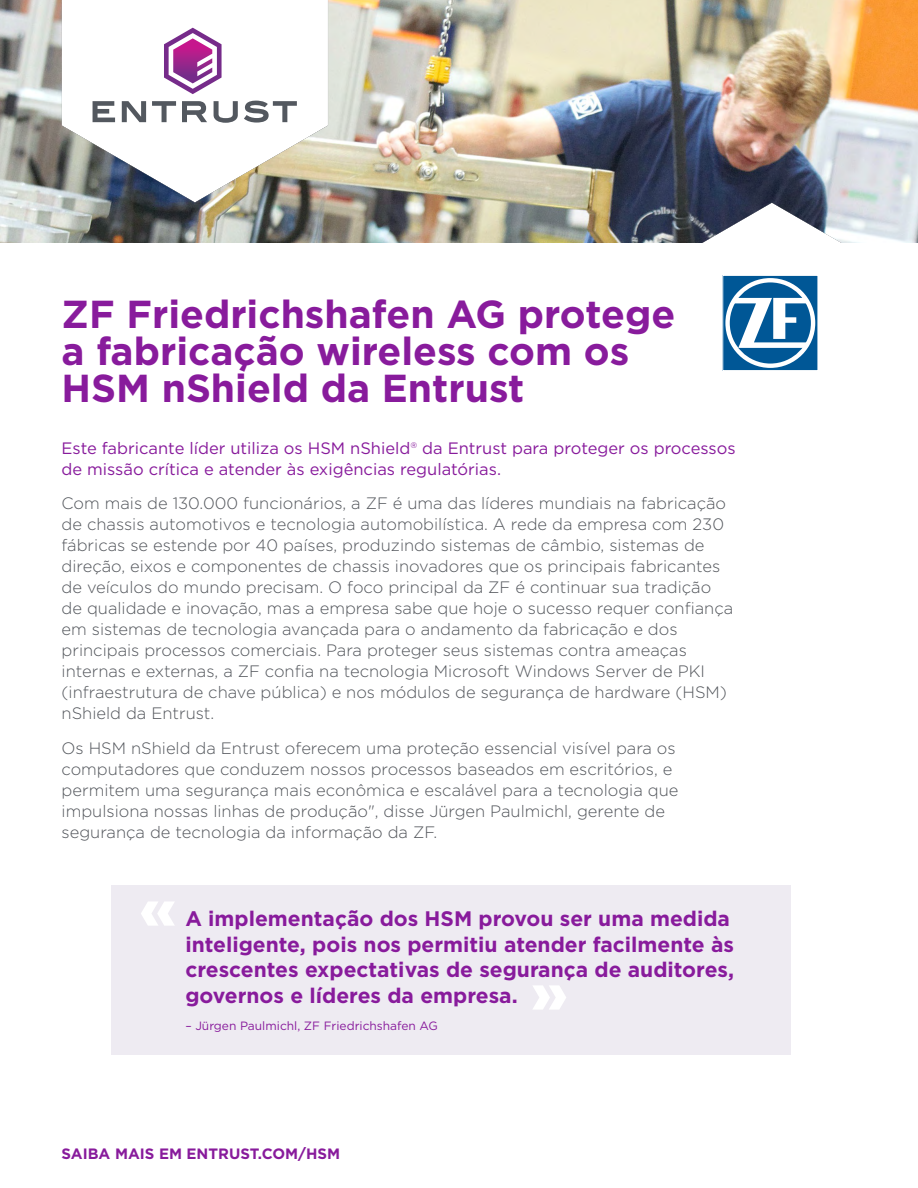
<style>
.page{position:relative;width:918px;height:1188px;background:#fff}
.page>*{position:absolute;margin:0;border:0;box-sizing:border-box;transform-origin:0 0}
.Headline{font:700 39px/37.2px "Gotham";color:#881b9c}
.t1{font:700 21px/25.5px "Gotham";color:#881b9c}
.Body_copy{font:300 16.5px/21px "Gotham";color:#52555b}
.Body_copy-2{font:16.5px/21px "Gotham";color:#881b9c}
.CTA_URL_front{font:700 15px "Gotham";color:#881b9c}
.Quote_description{font:12px "Gotham";color:#881b9c}
.s1{font-weight:300}
</style>
<div class="page">
<div style="left:111px;top:885px;width:680px;height:169px;background:#eeebf2"></div>
<svg style="left:533px;top:985px;width:33px;height:25px"></svg>
<svg style="left:141px;top:902px;width:33px;height:24px"></svg>
<img style="left:0;top:0;width:918px;height:243px">
<svg style="left:723px;top:275px;width:95px;height:95px"></svg>
<div style="left:722px;top:275px;width:96px;height:96px;border:1px solid #fff"></div>
<svg style="left:701px;top:203px;width:141px;height:163px"></svg>
<p class="Headline" style="left:62px;top:296px;width:615px">ZF Friedrichshafen AG protege a fabricação wireless com os<br>HSM nShield da Entrust</p>
<p class="Body_copy-2" style="left:62px;top:437px;width:676px">Este fabricante líder utiliza os HSM nShield<span class="s1">®</span> da Entrust para proteger os processos de missão crítica e atender às exigências regulatórias.</p>
<p class="Body_copy" style="left:62px;top:493px;width:673px">Com mais de 130.000 funcionários, a ZF é uma das líderes mundiais na fabricação de chassis automotivos e tecnologia automobilística. A rede da empresa com 230 fábricas se estende por 40 países, produzindo sistemas de câmbio, sistemas de direção, eixos e componentes de chassis inovadores que os principais fabricantes de veículos do mundo precisam. O foco principal da ZF é continuar sua tradição de qualidade e inovação, mas a empresa sabe que hoje o sucesso requer confiança em sistemas de tecnologia avançada para o andamento da fabricação e dos principais processos comerciais. Para proteger seus sistemas contra ameaças internas e externas, a ZF confia na tecnologia Microsoft Windows Server de PKI (infraestrutura de chave pública) e nos módulos de segurança de hardware (HSM) nShield da Entrust.</p>
<p class="Body_copy" style="left:62px;top:737px;width:618px">Os HSM nShield da Entrust oferecem uma proteção essencial visível para os computadores que conduzem nossos processos baseados em escritórios, e permitem uma segurança mais econômica e escalável para a tecnologia que impulsiona nossas linhas de produção", disse Jürgen Paulmichl, gerente de segurança de tecnologia da informação da ZF.</p>
<p class="t1" style="left:185px;top:906px;width:550px">A implementação dos HSM provou ser uma medida inteligente, pois nos permitiu atender facilmente às crescentes expectativas de segurança de auditores, governos e líderes da empresa.</p>
<p class="Quote_description" style="left:185px;top:1018px;width:254px">– Jürgen Paulmichl, ZF Friedrichshafen AG</p>
<p class="CTA_URL_front" style="left:62px;top:1144px;width:280px">SAIBA MAIS EM ENTRUST.COM/HSM</p>
</div>
